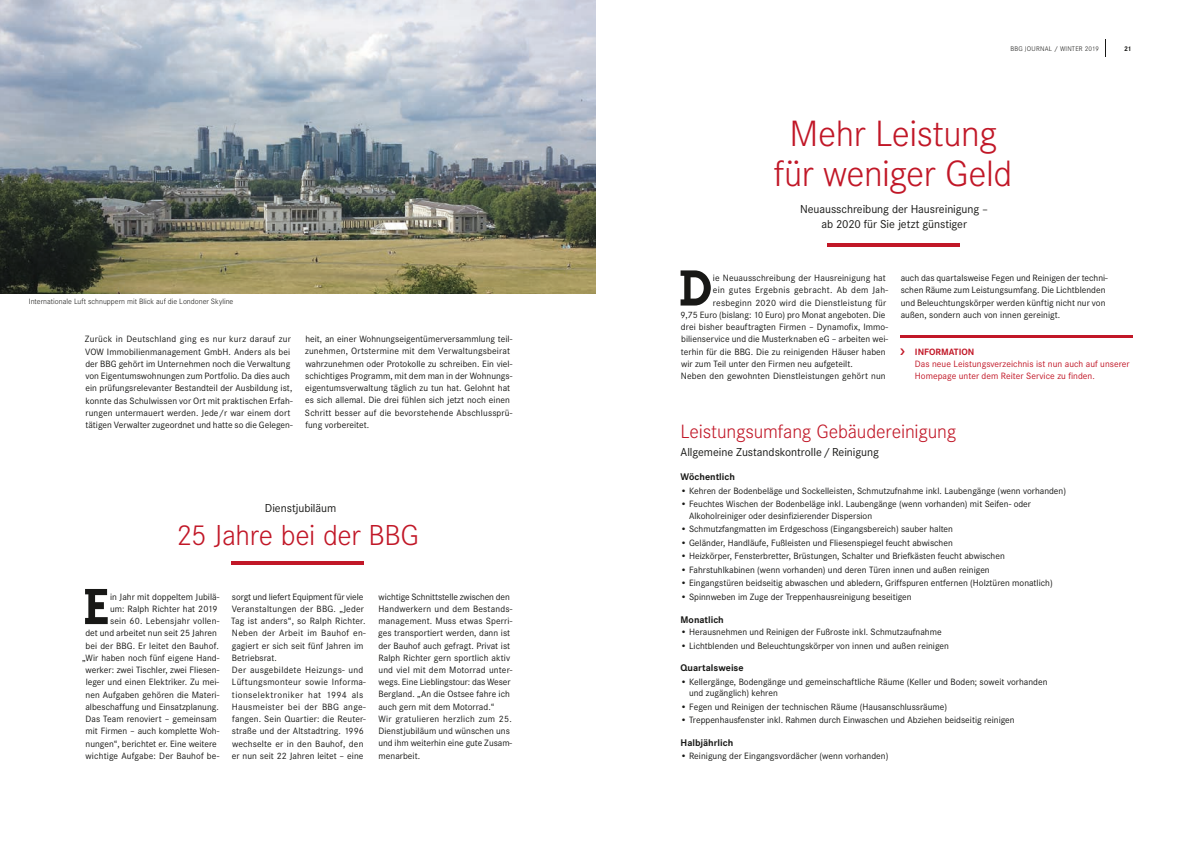
<style>
.page{position:relative;width:1191px;height:842px;background:#fff}
.page>*{position:absolute;margin:0;border:0;box-sizing:border-box;transform-origin:0 0}
.t1{font:56.9px "BBG";color:#181816}
.t2{font:300 38px/40px "Corporate S";letter-spacing:-.015em;color:#c11727;text-align:center}
.t3{font:300 30px "Corporate S";letter-spacing:-.01em;color:#c11727}
.t4{font:300 20px "Corporate S";letter-spacing:-.005em;color:#c11727}
.t5{font:12px/15px "Corporate S";letter-spacing:-.005em;color:#181816;text-align:center}
.t6{font:700 10px "Corporate S";color:#181816}
.t7{font:9.5px/12.2px "Corporate S";letter-spacing:.005em;color:#181816}
.t8{font:9.5px/12.2px "Corporate S";letter-spacing:.005em;color:#c11727}
.t9{font:9.5px "Corporate S";letter-spacing:.03em;color:#181816}
.t10{font:700 9.5px "Corporate S";color:#c11727}
.t11{font:300 8px "Corporate S";color:#181816}
.t12{font:300 7px "Corporate S";letter-spacing:.035em;color:#181816}
.t13{font:700 7px "Corporate S";color:#181816}
</style>
<div class="page">
<img style="left:0;top:0;width:595px;height:293px">
<hr style="left:231px;top:561px;width:133px;height:3px;background:#c11727">
<hr style="left:827px;top:243px;width:132px;height:3px;background:#c11727">
<hr style="left:900px;top:335px;width:232px;height:3px;background:#c11727">
<svg style="left:1105px;top:40px;width:1px;height:17px"></svg>
<p class="t11" style="left:29px;top:296px;width:206px">Internationale Luft schnuppern mit Blick auf die Londoner Skyline</p>
<p class="t7" style="left:85px;top:333px;width:209px">Zurück in Deutschland ging es nur kurz darauf zur VOW Immobilienmanagement GmbH. Anders als bei der BBG gehört im Unternehmen noch die Verwaltung von Eigentumswohnungen zum Portfolio. Da dies auch ein prüfungsrelevanter Bestandteil der Ausbildung ist, konnte das Schulwissen vor Ort mit praktischen Erfah&shy;rungen untermauert werden. Jede/r war einem dort tätigen Verwalter zugeordnet und hatte so die Gelegen-</p>
<p class="t7" style="left:305px;top:333px;width:209px">heit, an einer Wohnungseigentümerversammlung teil&shy;zunehmen, Ortstermine mit dem Verwaltungsbeirat wahrzunehmen oder Protokolle zu schreiben. Ein viel&shy;schichtiges Programm, mit dem man in der Wohnungs&shy;eigentumsverwaltung täglich zu tun hat. Gelohnt hat es sich allemal. Die drei fühlen sich jetzt noch einen Schritt besser auf die bevorstehende Abschlussprü&shy;fung vorbereitet.</p>
<p class="t5" style="left:265px;top:500px;width:73px">Dienstjubiläum</p>
<h3 class="t3" style="left:177px;top:518px;width:244px">25 Jahre bei der BBG</h3>
<h1 class="t1" style="left:83px;top:563px;width:28px">E</h1>
<p class="t7" style="left:82px;top:590px;width:139px;text-align:right">in Jahr mit doppeltem Jubilä-<br>um: Ralph Richter hat 2019<br>sein 60. Lebensjahr vollen-<br>det und arbeitet nun seit 25 Jahren bei der BBG. Er leitet den Bauhof. „Wir haben noch fünf eigene Hand&shy;werker: zwei Tischler, zwei Fliesen&shy;leger und einen Elektriker. Zu mei&shy;nen Aufgaben gehören die Materi&shy;albeschaffung und Einsatzplanung.<br>Das Team renoviert – gemeinsam mit Firmen – auch komplette Woh&shy;nungen“, berichtet er. Eine weitere wichtige Aufgabe: Der Bauhof be-</p>
<p class="t7" style="left:378px;top:590px;width:136px">wichtige Schnittstelle zwischen den<br>Handwerkern und dem Bestands&shy;management. Muss etwas Sperri&shy;ges transportiert werden, dann ist der Bauhof auch gefragt. Privat ist<br>Ralph Richter gern sportlich aktiv und viel mit dem Motorrad unter&shy;wegs. Eine Lieblingstour: das Weser<br>Bergland. „An die Ostsee fahre ich auch gern mit dem Motorrad.“<br>Wir gratulieren herzlich zum 25.<br>Dienstjubiläum und wünschen uns und ihm weiterhin eine gute Zusam&shy;menarbeit.</p>
<p class="t7" style="left:231px;top:590px;width:136px">sorgt und liefert Equipment für viele<br>Veranstaltungen der BBG. „Jeder<br>Tag ist anders“, so Ralph Richter.<br>Neben der Arbeit im Bauhof en&shy;gagiert er sich seit fünf Jahren im<br>Betriebsrat.<br>Der ausgebildete Heizungs- und<br>Lüftungsmonteur sowie Informa&shy;tionselektroniker hat 1994 als<br>Hausmeister bei der BBG ange&shy;fangen. Sein Quartier: die Reuter&shy;straße und der Altstadtring. 1996 wechselte er in den Bauhof, den er nun seit 22 Jahren leitet – eine</p>
<p class="t12" style="left:1010px;top:45px;width:90px">BBG JOURNAL / WINTER 2019</p>
<p class="t13" style="left:1124px;top:44px;width:9px">21</p>
<h2 class="t2" style="left:774px;top:114px;width:240px">Mehr Leistung für weniger Geld</h2>
<p class="t5" style="left:800px;top:201px;width:189px">Neuausschreibung der Hausreinigung – ab 2020 für Sie jetzt günstiger</p>
<h1 class="t1" style="left:678px;top:245px;width:35px">D</h1>
<p class="t7" style="left:713px;top:272px;width:174px">ie Neuausschreibung der Hausreinigung hat</p>
<p class="t9" style="left:713px;top:285px;width:177px">ein gutes Ergebnis gebracht. Ab dem Jah-</p>
<p class="t7" style="left:713px;top:296px;width:175px">resbeginn 2020 wird die Dienstleistung für</p>
<p class="t7" style="left:680px;top:309px;width:207px">9,75 Euro (bislang: 10 Euro) pro Monat angeboten. Die</p>
<p class="t7" style="left:681px;top:321px;width:208px">drei bisher beauftragten Firmen – Dynamofix, Immo-</p>
<p class="t7" style="left:681px;top:333px;width:208px">bilienservice und die Musterknaben eG – arbeiten wei-</p>
<p class="t7" style="left:681px;top:345px;width:206px">terhin für die BBG. Die zu reinigenden Häuser haben</p>
<p class="t7" style="left:681px;top:358px;width:173px">wir zum Teil unter den Firmen neu aufgeteilt.</p>
<p class="t7" style="left:681px;top:370px;width:206px">Neben den gewohnten Dienstleistungen gehört nun</p>
<p class="t7" style="left:900px;top:272px;width:209px">auch das quartalsweise Fegen und Reinigen der techni&shy;schen Räume zum Leistungsumfang. Die Lichtblenden und Beleuchtungskörper werden künftig nicht nur von außen, sondern auch von innen gereinigt.</p>
<p class="t10" style="left:915px;top:346px;width:61px">INFORMATION</p>
<p class="t8" style="left:915px;top:358px;width:216px">Das neue Leistungsverzeichnis ist nun auch auf unserer<br>Homepage unter dem Reiter Service zu finden.</p>
<h3 class="t4" style="left:680px;top:420px;width:277px">Leistungsumfang Gebäudereinigung</h3>
<p class="t5" style="left:680px;top:444px;width:200px">Allgemeine Zustandskontrolle / Reinigung</p>
<p class="t6" style="left:680px;top:471px;width:56px">Wöchentlich</p>
<p class="t7" style="left:680px;top:485px;width:387px">• Kehren der Bodenbeläge und Sockelleisten, Schmutzufnahme inkl. Laubengänge (wenn vorhanden)</p>
<p class="t7" style="left:689px;top:499px;width:343px;line-height:11.5px;text-indent:-9px">• Feuchtes Wischen der Bodenbeläge inkl. Laubengänge (wenn vorhanden) mit Seifen- oder<br>Alkoholreiniger oder desinfizierender Dispersion</p>
<p class="t7" style="left:680px;top:523px;width:274px">• Schmutzfangmatten im Erdgeschoss (Eingangsbereich) sauber halten</p>
<p class="t7" style="left:680px;top:537px;width:274px">• Geländer, Handläufe, Fußleisten und Fliesenspiegel feucht abwischen</p>
<p class="t7" style="left:680px;top:550px;width:326px">• Heizkörper, Fensterbretter, Brüstungen, Schalter und Briefkästen feucht abwischen</p>
<p class="t7" style="left:680px;top:564px;width:311px">• Fahrstuhlkabinen (wenn vorhanden) und deren Türen innen und außen reinigen</p>
<p class="t7" style="left:680px;top:577px;width:373px">• Eingangstüren beidseitig abwaschen und abledern, Griffspuren entfernen (Holztüren monatlich)</p>
<p class="t7" style="left:680px;top:591px;width:233px">• Spinnweben im Zuge der Treppenhausreinigung beseitigen</p>
<p class="t6" style="left:680px;top:614px;width:45px">Monatlich</p>
<p class="t7" style="left:680px;top:626px;width:262px">• Herausnehmen und Reinigen der Fußroste inkl. Schmutzaufnahme</p>
<p class="t7" style="left:680px;top:639px;width:270px">• Lichtblenden und Beleuchtungskörper von innen und außen reinigen</p>
<p class="t6" style="left:680px;top:662px;width:65px">Quartalsweise</p>
<p class="t7" style="left:689px;top:676px;width:360px;line-height:11.5px;text-indent:-9px">• Kellergänge, Bodengänge und gemeinschaftliche Räume (Keller und Boden; soweit vorhanden und zugänglich) kehren</p>
<p class="t7" style="left:680px;top:701px;width:268px">• Fegen und Reinigen der technischen Räume (Hausanschlussräume)</p>
<p class="t7" style="left:680px;top:714px;width:336px">• Treppenhausfenster inkl. Rahmen durch Einwaschen und Abziehen beidseitig reinigen</p>
<p class="t6" style="left:680px;top:737px;width:54px">Halbjährlich</p>
<p class="t7" style="left:680px;top:750px;width:209px">• Reinigung der Eingangsvordächer (wenn vorhanden)</p>
</div>
